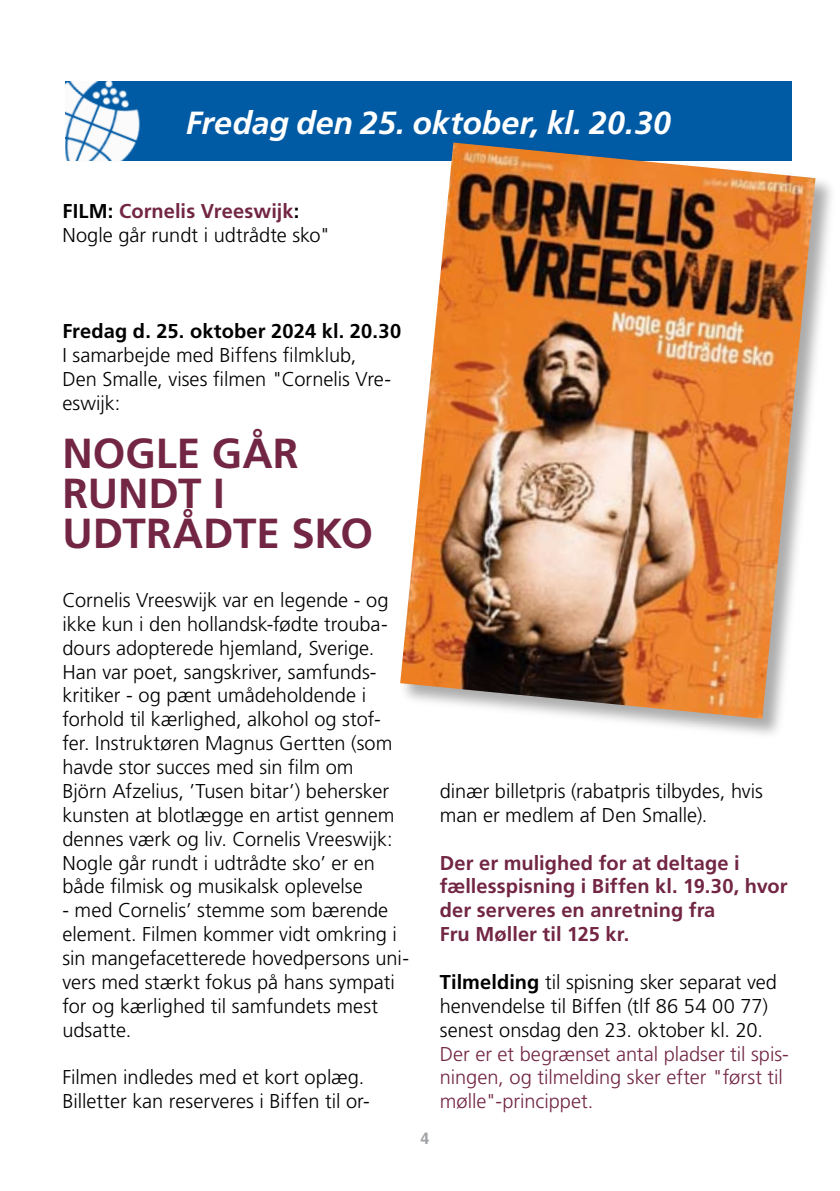
<style>
.page{position:relative;width:840px;height:1191px;background:#fff}
.page>*{position:absolute;margin:0;border:0;box-sizing:border-box;transform-origin:0 0}
.t1{font:700 42px/40px "Frutiger LT Std";color:#722644}
.t2{font:italic 700 32px "Frutiger";color:#fff}
.t3{font:300 20px/23.8px "Frutiger LT Std";color:#000}
.t4{font:300 20px/24px "Frutiger";color:#000}
.t5{font:700 20px/23.8px "Frutiger LT Std";letter-spacing:.005em;color:#722644}
.t6{font:300 20px/23.8px "Frutiger LT Std";color:#722644}
.t7{font:700 20px "Frutiger";letter-spacing:.005em;color:#000}
.s1{font-weight:700}
.s2{font-weight:700;color:#722644}
</style>
<div class="page">
<div style="left:65px;top:82px;width:726px;height:79px;background:#005aa4"></div>
<img style="left:65px;top:82px;width:76px;height:79px">
<div style="left:397px;top:140px;width:440px;height:601px;background:#000;opacity:.33"></div>
<img style="left:398px;top:142px;width:417px;height:577px">
<h2 class="t2" style="left:186px;top:104px;width:486px">Fredag den 25. oktober, kl. 20.30</h2>
<p class="t4" style="left:62px;top:199px;width:269px"><span class="s1">FILM:</span> <span class="s2">Cornelis Vreeswijk</span><span class="s1">:<br></span>Nogle går rundt i udtrådte sko"</p>
<p class="t7" style="left:62px;top:319px;width:340px">Fredag d. 25. oktober 2024 kl. 20.30</p>
<p class="t4" style="left:62px;top:343px;width:330px">I samarbejde med Biffens filmklub,<br>Den Smalle, vises filmen "Cornelis Vre&shy;eswijk:</p>
<h1 class="t1" style="left:62px;top:434px;width:312px">NOGLE GÅR<br>RUNDT I<br>UDTRÅDTE SKO</h1>
<p class="t3" style="left:62px;top:588px;width:333px">Cornelis Vreeswijk var en legende - og ikke kun i den hollandsk-fødte trouba&shy;dours adopterede hjemland, Sverige.<br>Han var poet, sangskriver, samfunds&shy;kritiker - og pænt umådeholdende i forhold til kærlighed, alkohol og stof&shy;fer. Instruktøren Magnus Gertten (som havde stor succes med sin film om Björn Afzelius, ’Tusen bitar’) behersker kunsten at blotlægge en artist gennem dennes værk og liv. Cornelis Vreeswijk:<br>Nogle går rundt i udtrådte sko’ er en både filmisk og musikalsk oplevelse</p>
<p class="t3" style="left:62px;top:898px;width:348px">- med Cornelis’ stemme som bærende element. Filmen kommer vidt omkring i sin mangefacetterede hovedpersons uni&shy;vers med stærkt fokus på hans sympati for og kærlighed til samfundets mest udsatte.</p>
<p class="t3" style="left:62px;top:1066px;width:309px">Filmen indledes med et kort oplæg.<br>Billetter kan reserveres i Biffen til or-</p>
<p class="t3" style="left:439px;top:779px;width:324px">dinær billetpris (rabatpris tilbydes, hvis man er medlem af Den Smalle).</p>
<p class="t5" style="left:439px;top:851px;width:349px">Der er mulighed for at deltage i fællesspisning i Biffen kl. 19.30, hvor der serveres en anretning fra<br>Fru Møller til 125 kr.</p>
<p class="t3" style="left:439px;top:970px;width:338px"><span class="s1">Tilmelding</span> til spisning sker separat ved henvendelse til Biffen (tlf 86 54 00 77) senest onsdag den 23. oktober kl. 20.</p>
<p class="t6" style="left:439px;top:1042px;width:350px">Der er et begrænset antal pladser til spis&shy;ningen, og tilmelding sker efter "først til mølle"-princippet.</p>
</div>
